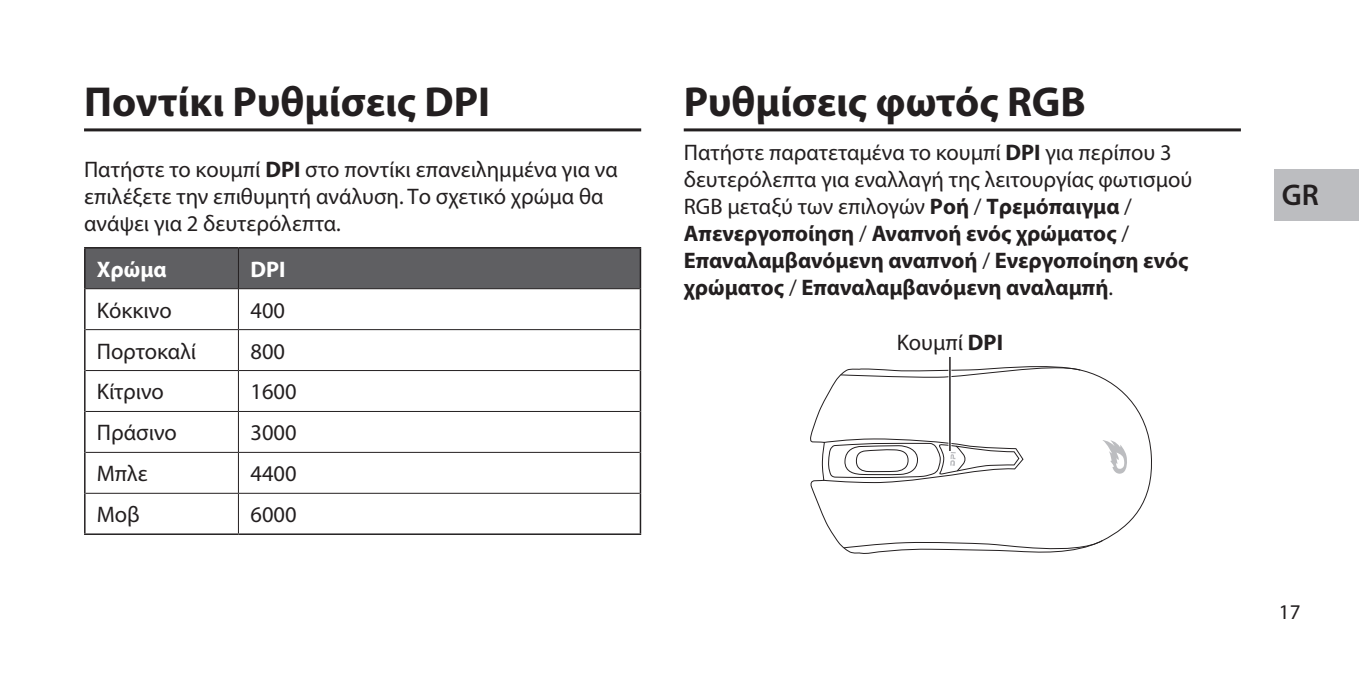
<style>
.page{position:relative;width:1359px;height:680px;background:#fff}
.page>*{position:absolute;margin:0;border:0;box-sizing:border-box;transform-origin:0 0}
.t1{font:700 42px "Myriad Pro";color:#231f20}
.t2{font:600 30px "Myriad Pro";color:#231f20}
.t3{font:700 22.5px/27px "Myriad Pro";color:#231f20}
.t4{font:22.5px/27px "Myriad Pro";color:#231f20}
.t5{font:700 22.5px "Myriad Pro";color:#fff}
.t6{font:21px "Myriad Pro";color:#231f20}
.s1{font-weight:700}
.s2{font-weight:400}
</style>
<div class="page">
<div style="left:1275px;top:169px;width:84px;height:51px;background:#bcbdc0"></div>
<hr style="left:84px;top:128px;width:557px;height:3px;background:#231f20">
<div style="left:86px;top:248px;width:554px;height:40px;background:#5f5f62"></div>
<hr style="left:84px;top:247px;width:154px;height:1px;background:#231f20">
<hr style="left:84px;top:248px;width:2px;height:40px;background:#231f20">
<hr style="left:238px;top:247px;width:403px;height:1px;background:#231f20">
<hr style="left:640px;top:248px;width:1px;height:40px;background:#231f20">
<hr style="left:84px;top:288px;width:2px;height:41px;background:#231f20">
<hr style="left:640px;top:288px;width:1px;height:41px;background:#231f20">
<hr style="left:84px;top:329px;width:2px;height:41px;background:#231f20">
<hr style="left:640px;top:329px;width:1px;height:41px;background:#231f20">
<hr style="left:84px;top:370px;width:2px;height:41px;background:#231f20">
<hr style="left:640px;top:370px;width:1px;height:41px;background:#231f20">
<hr style="left:84px;top:411px;width:2px;height:41px;background:#231f20">
<hr style="left:640px;top:411px;width:1px;height:41px;background:#231f20">
<hr style="left:84px;top:452px;width:2px;height:41px;background:#231f20">
<hr style="left:640px;top:452px;width:1px;height:41px;background:#231f20">
<hr style="left:84px;top:493px;width:2px;height:40px;background:#231f20">
<hr style="left:640px;top:493px;width:1px;height:40px;background:#231f20">
<hr style="left:84px;top:533px;width:154px;height:1px;background:#231f20">
<hr style="left:238px;top:533px;width:403px;height:1px;background:#231f20">
<hr style="left:238px;top:248px;width:1px;height:40px;background:#231f20">
<hr style="left:86px;top:288px;width:152px;height:1px;background:#231f20">
<hr style="left:238px;top:288px;width:402px;height:1px;background:#231f20">
<hr style="left:238px;top:289px;width:1px;height:40px;background:#231f20">
<hr style="left:86px;top:329px;width:152px;height:1px;background:#231f20">
<hr style="left:238px;top:329px;width:402px;height:1px;background:#231f20">
<hr style="left:238px;top:330px;width:1px;height:40px;background:#231f20">
<hr style="left:86px;top:370px;width:152px;height:1px;background:#231f20">
<hr style="left:238px;top:370px;width:402px;height:1px;background:#231f20">
<hr style="left:238px;top:371px;width:1px;height:40px;background:#231f20">
<hr style="left:86px;top:411px;width:152px;height:1px;background:#231f20">
<hr style="left:238px;top:411px;width:402px;height:1px;background:#231f20">
<hr style="left:238px;top:411px;width:1px;height:41px;background:#231f20">
<hr style="left:86px;top:451px;width:152px;height:1px;background:#231f20">
<hr style="left:238px;top:451px;width:402px;height:1px;background:#231f20">
<hr style="left:238px;top:452px;width:1px;height:40px;background:#231f20">
<hr style="left:86px;top:492px;width:152px;height:1px;background:#231f20">
<hr style="left:238px;top:492px;width:402px;height:1px;background:#231f20">
<hr style="left:238px;top:493px;width:1px;height:40px;background:#231f20">
<hr style="left:684px;top:128px;width:557px;height:3px;background:#231f20">
<svg style="left:810px;top:369px;width:342px;height:179px"></svg>
<svg style="left:843px;top:539px;width:260px;height:15px"></svg>
<svg style="left:840px;top:366px;width:241px;height:11px"></svg>
<svg style="left:1102px;top:440px;width:25px;height:35px"></svg>
<svg style="left:823px;top:438px;width:201px;height:45px"></svg>
<hr style="left:948px;top:340px;width:3px;height:107px;background:#fff">
<hr style="left:949px;top:357px;width:1px;height:94px;background:#231f20">
<h1 class="t1" style="left:84px;top:74px;width:408px">Ποντίκι Ρυθμίσεις DPI</h1>
<p class="t4" style="left:84px;top:155px;width:535px">Πατήστε το κουμπί <span class="s1">DPI</span> στο ποντίκι επανειλημμένα για να επιλέξετε την επιθυμητή ανάλυση. Το σχετικό χρώμα θα ανάψει για 2 δευτερόλεπτα.</p>
<p class="t5" style="left:97px;top:254px;width:71px">Χρώμα</p>
<p class="t5" style="left:250px;top:254px;width:37px">DPI</p>
<p class="t4" style="left:97px;top:296px;width:76px">Κόκκινο</p>
<p class="t4" style="left:250px;top:296px;width:36px">400</p>
<p class="t4" style="left:97px;top:337px;width:101px">Πορτοκαλί</p>
<p class="t4" style="left:250px;top:337px;width:36px">800</p>
<p class="t4" style="left:97px;top:378px;width:69px">Κίτρινο</p>
<p class="t4" style="left:250px;top:378px;width:48px">1600</p>
<p class="t4" style="left:97px;top:419px;width:82px">Πράσινο</p>
<p class="t4" style="left:250px;top:419px;width:48px">3000</p>
<p class="t4" style="left:97px;top:459px;width:52px">Μπλε</p>
<p class="t4" style="left:250px;top:459px;width:48px">4400</p>
<p class="t4" style="left:97px;top:500px;width:45px">Μοβ</p>
<p class="t4" style="left:250px;top:500px;width:48px">6000</p>
<h1 class="t1" style="left:684px;top:74px;width:404px">Ρυθμίσεις φωτός RGB</h1>
<p class="t3" style="left:684px;top:138px;width:510px"><span class="s2">Πατήστε παρατεταμένα το κουμπί</span> DPI <span class="s2">για περίπου 3 δευτερόλεπτα για εναλλαγή της λειτουργίας φωτισμού RGB μεταξύ των επιλογών</span> Ροή <span class="s2">/</span> Τρεμόπαιγμα <span class="s2">/ </span>Απενεργοποίηση <span class="s2">/</span> Αναπνοή ενός χρώματος <span class="s2">/ </span>Επαναλαμβανόμενη αναπνοή <span class="s2">/</span> Ενεργοποίηση ενός χρώματος <span class="s2">/</span> Επαναλαμβανόμενη αναλαμπή<span class="s2">.</span></p>
<p class="t4" style="left:897px;top:328px;width:108px">Κουμπί <span class="s1">DPI</span></p>
<h2 class="t2" style="left:1282px;top:176px;width:39px">GR</h2>
<p class="t6" style="left:1279px;top:599px;width:23px">17</p>
</div>
